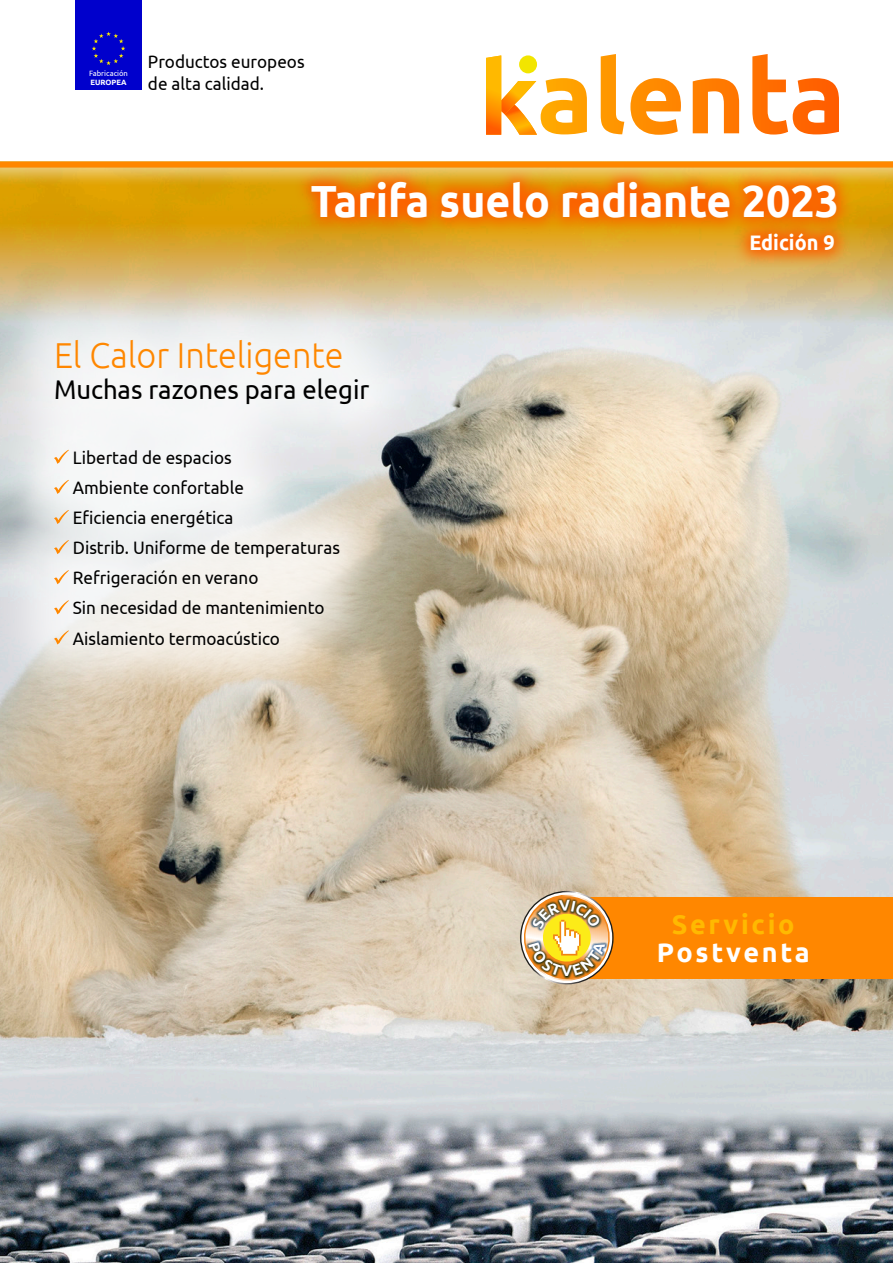
<style>
.page{position:relative;width:893px;height:1263px;background:#fff}
.page>*{position:absolute;margin:0;border:0;box-sizing:border-box;transform-origin:0 0}
.D-Tex_-_30{font:700 45px "Ubuntu";color:#fff;scale:.95 1}
.Tex_-_24{font:300 36px "Ubuntu";color:#ff8700;scale:.95 1}
.Tex_-_18{font:27px "Ubuntu";color:#000;scale:.95 1}
.t1{font:700 27px/27.8px "Ubuntu";letter-spacing:.1em;color:#fff;text-align:center}
.D-Tex_-_14{font:700 21px "Ubuntu";color:#fff;scale:.95 1}
.Tex_-_12{font:18px/21.6px "Ubuntu";color:#000;scale:.95 1}
.t2{font:700 15.6px "Ubuntu";color:#fff}
.t3{font:7.65px/9.1px "Ubuntu";color:#fff}
.s1{font-weight:700}
.s2{color:#ffb900}
</style>
<div class="page">
<img style="left:0;top:553px;width:893px;height:710px">
<svg style="left:0;top:188px;width:893px;height:365px;background:#d9c598"></svg>
<svg style="left:486px;top:54px;width:353px;height:81px"></svg>
<div style="left:519px;top:55px;width:18px;height:18px;background:#f2e500;border-radius:50%"></div>
<div style="left:567px;top:897px;width:326px;height:81px;background:#ff8700"></div>
<div style="left:0;top:274px;width:435px;height:439px;background:#fff;opacity:.75"></div>
<svg style="left:54px;top:450px;width:15px;height:14px"></svg>
<svg style="left:54px;top:480px;width:15px;height:14px"></svg>
<svg style="left:54px;top:510px;width:15px;height:14px"></svg>
<svg style="left:54px;top:540px;width:15px;height:14px"></svg>
<svg style="left:54px;top:570px;width:15px;height:14px"></svg>
<svg style="left:54px;top:600px;width:15px;height:14px"></svg>
<svg style="left:54px;top:630px;width:15px;height:14px"></svg>
<div style="left:294px;top:164px;width:559px;height:71px;background:#ff5b00;opacity:.9"></div>
<div style="left:733px;top:216px;width:119px;height:52px;background:#ff5b00;opacity:.9"></div>
<div style="left:75px;top:0;width:67px;height:89px;background:#00c"></div>
<svg style="left:92px;top:32px;width:33px;height:33px"></svg>
<svg style="left:0;top:161px;width:893px;height:27px;background:#e7a82c"></svg>
<div style="left:0;top:162px;width:893px;height:6px;background:#ff8700"></div>
<img style="left:520px;top:891px;width:94px;height:93px">
<p class="t3" style="left:89px;top:68px;width:40px">Fabricación<br><span class="s1">EUROPEA</span></p>
<p class="Tex_-_12" style="left:148px;top:50px;width:166px">Productos europeos de alta calidad.</p>
<p class="D-Tex_-_30" style="left:311px;top:173px;width:557px">Tarifa suelo radiante 2023</p>
<p class="D-Tex_-_14" style="left:749px;top:230px;width:91px">Edición 9</p>
<p class="Tex_-_24" style="left:54px;top:334px;width:306px">El Calor Inteligente</p>
<p class="Tex_-_18" style="left:54px;top:373px;width:334px">Muchas razones para elegir</p>
<p class="Tex_-_12" style="left:73px;top:446px;width:169px">Libertad de espacios</p>
<p class="Tex_-_12" style="left:73px;top:476px;width:182px">Ambiente confortable</p>
<p class="Tex_-_12" style="left:73px;top:506px;width:171px">Eficiencia energética</p>
<p class="Tex_-_12" style="left:73px;top:536px;width:283px">Distrib. Uniforme de temperaturas</p>
<p class="Tex_-_12" style="left:73px;top:566px;width:197px">Refrigeración en verano</p>
<p class="Tex_-_12" style="left:73px;top:597px;width:266px">Sin necesidad de mantenimiento</p>
<p class="Tex_-_12" style="left:73px;top:627px;width:219px">Aislamiento termoacústico</p>
<p class="t2" style="left:561px;top:961px;width:13px">V</p>
<p class="t1" style="left:657px;top:910px;width:154px"><span class="s2">Servicio<br></span>Postventa</p>
</div>
